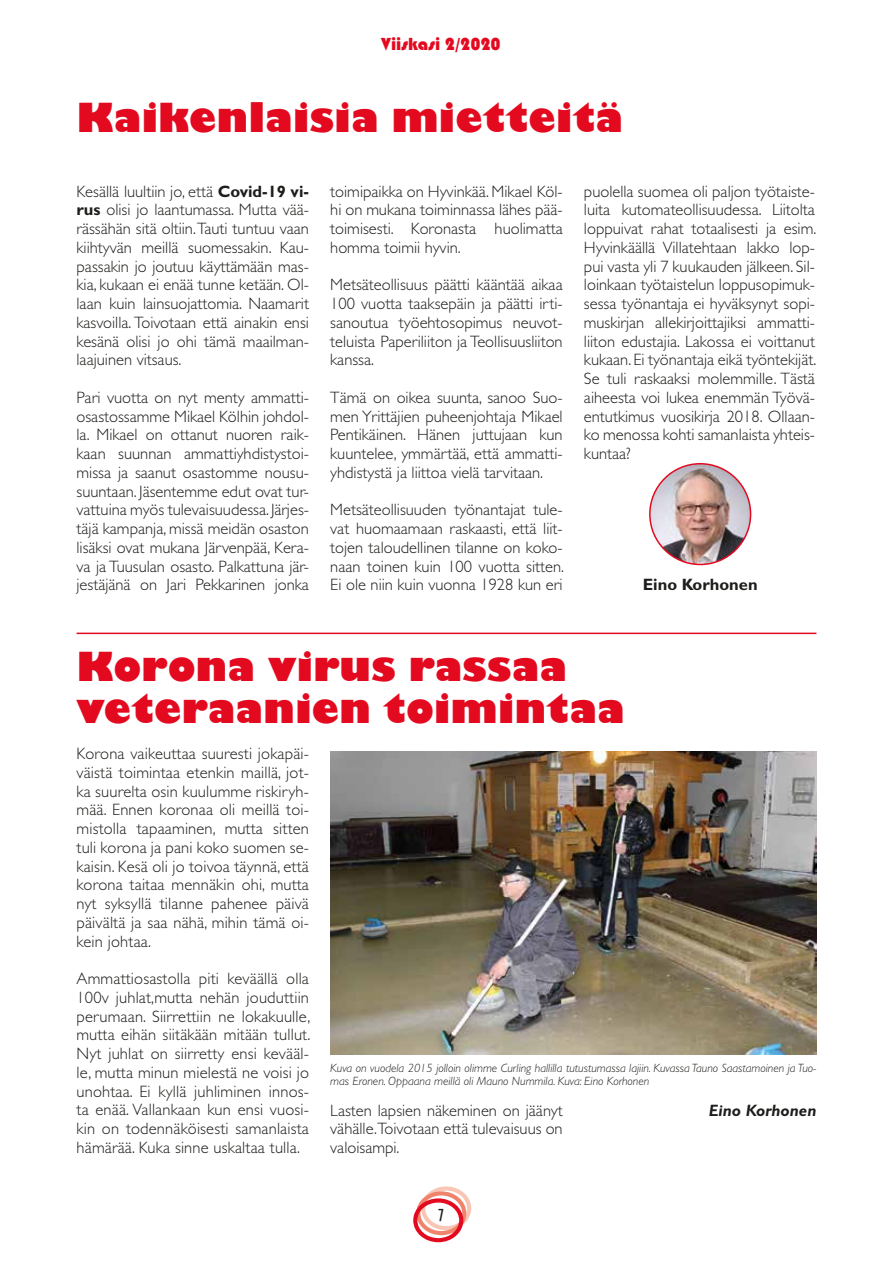
<style>
.page{position:relative;width:893px;height:1263px;background:#fff}
.page>*{position:absolute;margin:0;border:0;box-sizing:border-box;transform-origin:0 0}
.t1{font:800 39px/42px "Gill Sans";letter-spacing:.01em;color:#e30a20}
.t2{font:18px "Bauhaus 93";color:#e30a20}
.t3{font:condensed 18px "Gill Sans";color:#1d1d1b}
.t4{font:300 16.5px/18.8px "Gill Sans";color:#1d1d1b;text-align:justify}
.t5{font:700 16.5px "Gill Sans";color:#1d1d1b}
.t6{font:italic 700 16.5px "Gill Sans";color:#1d1d1b}
.t7{font:italic 300 12px/13.2px "Gill Sans";color:#1d1d1b}
.s1{font-weight:700}
</style>
<div class="page">
<div style="left:421px;top:1186px;width:50px;height:44px;border:4px solid #f9c5b4;border-radius:50%"></div>
<div style="left:416px;top:1191px;width:50px;height:44px;border:4px solid #f0836b;border-radius:50%"></div>
<div style="left:413px;top:1198px;width:50px;height:44px;border:4px solid #e30a20;border-radius:50%"></div>
<img style="left:650px;top:464px;width:101px;height:100px;border-radius:50px">
<div style="left:649px;top:463px;width:102px;height:102px;border:2px solid #e30a20;border-radius:50%"></div>
<img style="left:330px;top:752px;width:486px;height:302px">
<hr style="left:77px;top:633px;width:739px;height:1px;background:#e30a20">
<p class="t2" style="left:381px;top:34px;width:121px">Viiskasi 2/2020</p>
<h1 class="t1" style="left:77px;top:100px;width:548px">Kaikenlaisia mietteitä</h1>
<p class="t4" style="left:77px;top:182px;width:234px">Kesällä luultiin jo, että <span class="s1">Covid-19 vi&shy;rus</span> olisi jo laantumassa. Mutta vää&shy;rässähän sitä oltiin. Tauti tuntuu vaan kiihtyvän meillä suomessakin. Kau&shy;passakin jo joutuu käyttämään mas&shy;kia, kukaan ei enää tunne ketään. Ol&shy;laan kuin lainsuojattomia. Naamarit kasvoilla. Toivotaan että ainakin ensi kesänä olisi jo ohi tämä maailman&shy;laajuinen vitsaus.</p>
<p class="t4" style="left:77px;top:388px;width:234px">Pari vuotta on nyt menty ammatti&shy;osastossamme Mikael Kölhin johdol&shy;la. Mikael on ottanut nuoren raik&shy;kaan suunnan ammattiyhdistystoi&shy;missa ja saanut osastomme nousu&shy;suuntaan. Jäsentemme edut ovat tur&shy;vattuina myös tulevaisuudessa. Järjes&shy;täjä kampanja, missä meidän osaston lisäksi ovat mukana Järvenpää, Kera&shy;va ja Tuusulan osasto. Palkattuna jär&shy;jestäjänä on Jari Pekkarinen jonka</p>
<p class="t4" style="left:330px;top:182px;width:234px">toimipaikka on Hyvinkää. Mikael Köl&shy;hi on mukana toiminnassa lähes pää&shy;toimisesti. Koronasta huolimatta homma toimii hyvin.</p>
<p class="t4" style="left:330px;top:276px;width:234px">Metsäteollisuus päätti kääntää aikaa 100 vuotta taaksepäin ja päätti irti&shy;sanoutua työehtosopimus neuvot&shy;teluista Paperiliiton ja Teollisuusliiton kanssa.</p>
<p class="t4" style="left:330px;top:388px;width:234px">Tämä on oikea suunta, sanoo Suo&shy;men Yrittäjien puheenjohtaja Mikael Pentikäinen. Hänen juttujaan kun kuuntelee, ymmärtää, että ammatti&shy;yhdistystä ja liittoa vielä tarvitaan.</p>
<p class="t4" style="left:330px;top:501px;width:235px">Metsäteollisuuden työnantajat tule&shy;vat huomaamaan raskaasti, että liit&shy;tojen taloudellinen tilanne on koko&shy;naan toinen kuin 100 vuotta sitten.<br>Ei ole niin kuin vuonna 1928 kun eri</p>
<p class="t4" style="left:584px;top:182px;width:234px">puolella suomea oli paljon työtaiste&shy;luita kutomateollisuudessa. Liitolta loppuivat rahat totaalisesti ja esim.<br>Hyvinkäällä Villatehtaan lakko lop&shy;pui vasta yli 7 kuukauden jälkeen. Sil&shy;loinkaan työtaistelun loppusopimuk&shy;sessa työnantaja ei hyväksynyt sopi&shy;muskirjan allekirjoittajiksi ammatti&shy;liiton edustajia. Lakossa ei voittanut kukaan. Ei työnantaja eikä työntekijät.<br>Se tuli raskaaksi molemmille. Tästä aiheesta voi lukea enemmän Työvä&shy;entutkimus vuosikirja 2018. Ollaan&shy;ko menossa kohti samanlaista yhteis&shy;kuntaa?</p>
<p class="t5" style="left:643px;top:575px;width:116px">Eino Korhonen</p>
<h1 class="t1" style="left:77px;top:649px;width:550px">Korona virus rassaa veteraanien toimintaa</h1>
<p class="t4" style="left:77px;top:744px;width:234px">Korona vaikeuttaa suuresti jokapäi&shy;väistä toimintaa etenkin maillä, jot&shy;ka suurelta osin kuulumme riskiryh&shy;mää. Ennen koronaa oli meillä toi&shy;mistolla tapaaminen, mutta sitten tuli korona ja pani koko suomen se&shy;kaisin. Kesä oli jo toivoa täynnä, että korona taitaa mennäkin ohi, mutta nyt syksyllä tilanne pahenee päivä päivältä ja saa nähä, mihin tämä oi&shy;kein johtaa.</p>
<p class="t4" style="left:77px;top:969px;width:235px">Ammattiosastolla piti keväällä olla 100v juhlat,mutta nehän jouduttiin perumaan. Siirrettiin ne lokakuulle, mutta eihän siitäkään mitään tullut.<br>Nyt juhlat on siirretty ensi kevääl&shy;le, mutta minun mielestä ne voisi jo unohtaa. Ei kyllä juhliminen innos&shy;ta enää. Vallankaan kun ensi vuosi&shy;kin on todennäköisesti samanlaista hämärää. Kuka sinne uskaltaa tulla.</p>
<p class="t7" style="left:330px;top:1061px;width:488px">Kuva on vuodela 2015 jolloin olimme Curling hallilla tutustumassa lajiin. Kuvassa Tauno Saastamoinen ja Tuo&shy;mas Eronen. Oppaana meillä oli Mauno Nummila. Kuva: Eino Korhonen</p>
<p class="t4" style="left:330px;top:1101px;width:234px">Lasten lapsien näkeminen on jäänyt vähälle.Toivotaan että tulevaisuus on valoisampi.</p>
<p class="t6" style="left:709px;top:1100px;width:109px">Eino Korhonen</p>
<p class="t3" style="left:438px;top:1204px;width:8px">7</p>
</div>
